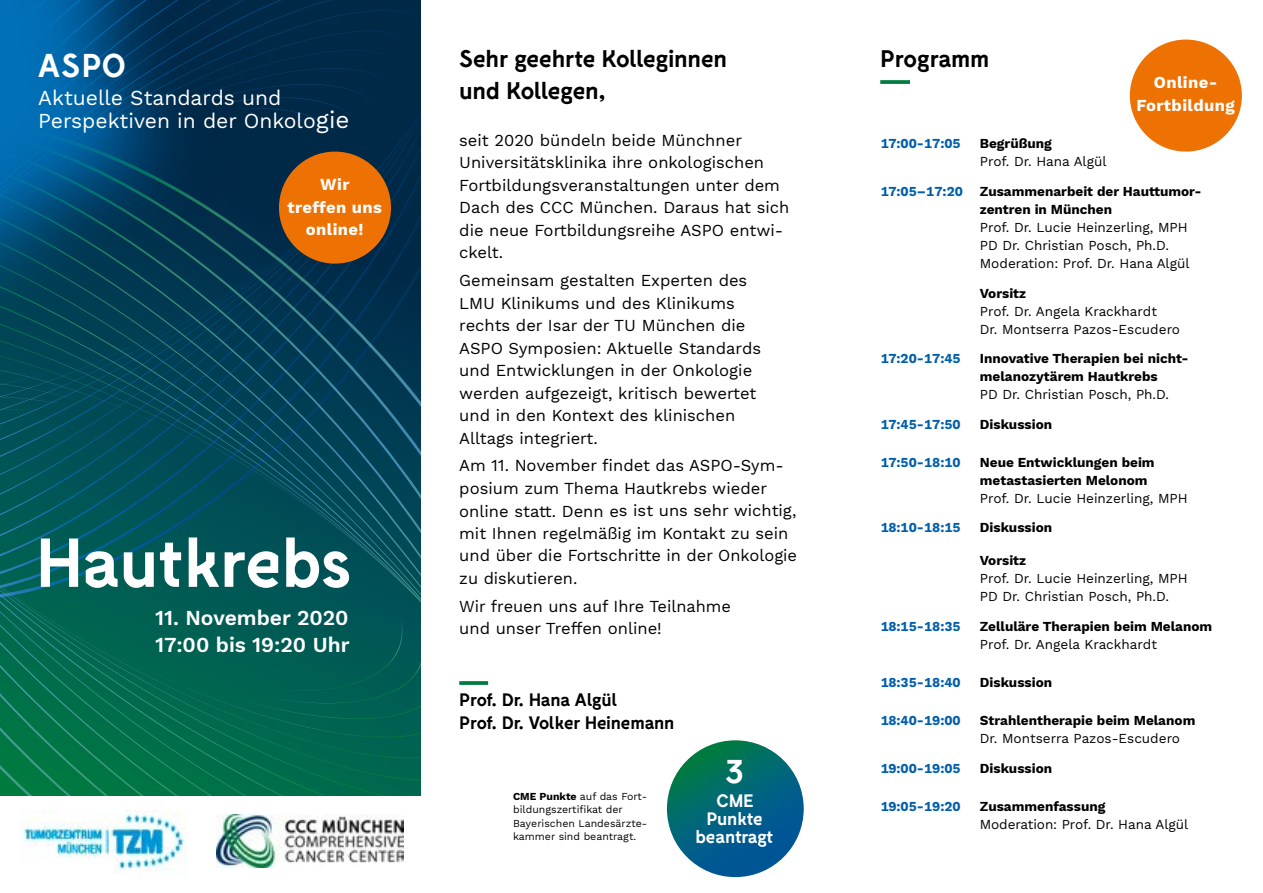
<style>
.page{position:relative;width:1263px;height:893px;background:#fff}
.page>*{position:absolute;margin:0;border:0;box-sizing:border-box;transform-origin:0 0}
.t1{font:700 69px "Fabrik";letter-spacing:-.005em;color:#fff}
.t2{font:700 34.65px "Fabrik";color:#fff}
.t3{font:700 33px "Fabrik";color:#fff}
.t4{font:700 24px/31.5px "Fabrik";letter-spacing:-.01em;color:#000}
.t5{font:21px/22.5px "Work Sans";color:#fff}
.t6{font:600 21px/27px "Work Sans";color:#fff}
.t7{font:700 18px/22.5px "Fabrik";letter-spacing:-.005em;color:#000}
.t8{font:700 18px/18px "Fabrik";color:#fff;text-align:center}
.t9{font:16.5px/22.5px "Work Sans";color:#000}
.t10{font:700 16.5px/22.5px "Work Sans";letter-spacing:.025em;color:#fff;text-align:center}
.t11{font:16.2px/22.5px "Work Sans";color:#000}
.t12{font:13.5px/18px "Work Sans";color:#000}
.t13{font:700 13.5px/18px "Work Sans";color:#000}
.t14{font:700 13.5px "Work Sans";color:#005faa}
.t15{font:10.5px/13.5px "Work Sans";color:#000}
.s1{font-size:24px}
.s2{font-size:16.5px}
.s3{font-weight:700}
.s4{font-weight:400}
.s5{color:#005faa}
</style>
<div class="page">
<div style="left:229px;top:0;width:192px;height:121px;background:#002847"></div>
<svg style="left:0;top:121px;width:421px;height:675px;background:#025354"></svg>
<img style="left:0;top:0;width:229px;height:342px">
<img style="left:216px;top:814px;width:187px;height:54px">
<img style="left:21px;top:810px;width:166px;height:63px">
<svg style="left:880px;top:80px;width:30px;height:4px"></svg>
<svg style="left:459px;top:681px;width:29px;height:4px"></svg>
<div style="left:279px;top:152px;width:112px;height:112px;background:#ee7203;border-radius:50%"></div>
<div style="left:1130px;top:40px;width:112px;height:112px;background:#ee7203;border-radius:50%"></div>
<svg style="left:667px;top:740px;width:137px;height:137px;background:#01657a"></svg>
<h3 class="t3" style="left:38px;top:47px;width:89px">ASPO</h3>
<p class="t5" style="left:38px;top:88px;width:313px">Aktuelle Standards und<br>Perspektiven in der Onkolo<span class="s1">gie</span></p>
<p class="t10" style="left:287px;top:174px;width:96px">Wir<br>treffen uns online!</p>
<h1 class="t1" style="left:35px;top:524px;width:318px">Hautkrebs</h1>
<p class="t6" style="left:155px;top:606px;width:196px">11. November 2020<br>17:00 bis 19:20 Uhr</p>
<h3 class="t4" style="left:459px;top:43px;width:269px">Sehr geehrte Kolleginnen und Kollegen,</h3>
<p class="t9" style="left:459px;top:130px;width:332px">seit 2020 bündeln beide Münchner Universitätsklinika ihre onkologischen Fortbildungsveranstaltungen unter dem Dach des CCC München. Daraus hat sich die neue Fortbildungsreihe ASPO entwi&shy;ckelt.</p>
<p class="t9" style="left:459px;top:270px;width:303px">Gemeinsam gestalten Experten des LMU Klinikums und des Klinikums rechts der Isar der TU München die ASPO Symposien: Aktuelle Standards und Entwicklungen in der Onkologie werden aufgezeigt, kritisch bewertet und in den Kontext des klinischen Alltags integriert.</p>
<p class="t9" style="left:459px;top:455px;width:326px">Am 11. November findet das ASPO-Sym&shy;posium zum Thema Hautkrebs wieder</p>
<p class="t11" style="left:459px;top:500px;width:339px"><span class="s2">online statt. Denn e</span>s ist uns sehr wichtig, mit Ihnen regelmäßig <span class="s2">im Kontakt zu sein</span></p>
<p class="t9" style="left:459px;top:545px;width:339px">und über die Fortschritte in der Onkologie zu diskutieren.</p>
<p class="t9" style="left:459px;top:596px;width:273px">Wir freuen uns auf Ihre Teilnahme und unser Treffen online!</p>
<p class="t7" style="left:459px;top:689px;width:217px">Prof. Dr. Hana Algül<br>Prof. Dr. Volker Heinemann</p>
<p class="t15" style="left:513px;top:790px;width:136px"><span class="s3">CME Punkte</span> auf das Fort&shy;bildungszertifikat der<br>Bayerischen Landesärzte&shy;kammer sind beantragt.</p>
<h2 class="t2" style="left:725px;top:748px;width:19px">3</h2>
<p class="t8" style="left:695px;top:792px;width:79px">CME<br>Punkte beantragt</p>
<h3 class="t4" style="left:880px;top:43px;width:110px">Programm</h3>
<p class="t10" style="left:1136px;top:72px;width:100px">Online-<br>Fortbildung</p>
<p class="t14" style="left:880px;top:136px;width:82px">17:00-17:05</p>
<p class="t13" style="left:980px;top:135px;width:74px">Begrüßung</p>
<p class="t13" style="left:880px;top:148px;width:323px;line-height:29.5px;text-align:center"><span class="s4">Prof. Dr. Hana Algül<br></span><span class="s5">17:05–17:20</span> Zusammenarbeit der Hauttumor-</p>
<p class="t13" style="left:980px;top:201px;width:134px">zentren in München</p>
<p class="t12" style="left:980px;top:219px;width:211px">Prof. Dr. Lucie Heinzerling, MPH<br>PD Dr. Christian Posch, Ph.D.<br>Moderation: Prof. Dr. Hana Algül</p>
<p class="t13" style="left:980px;top:285px;width:48px">Vorsitz</p>
<p class="t12" style="left:980px;top:302px;width:202px">Prof. Dr. Angela Krackhardt<br>Dr. Montserra Pazos-Escudero</p>
<p class="t14" style="left:880px;top:351px;width:82px">17:20-17:45</p>
<p class="t13" style="left:980px;top:350px;width:210px">Innovative Therapien bei nicht&shy;melanozytärem Hautkrebs</p>
<p class="t12" style="left:980px;top:386px;width:191px">PD Dr. Christian Posch, Ph.D.</p>
<p class="t14" style="left:880px;top:416px;width:82px">17:45-17:50</p>
<p class="t13" style="left:980px;top:416px;width:74px">Diskussion</p>
<p class="t14" style="left:880px;top:454px;width:82px">17:50-18:10</p>
<p class="t13" style="left:980px;top:454px;width:176px">Neue Entwicklungen beim metastasierten Melonom</p>
<p class="t12" style="left:980px;top:490px;width:209px">Prof. Dr. Lucie Heinzerling, MPH</p>
<p class="t14" style="left:880px;top:520px;width:82px">18:10-18:15</p>
<p class="t13" style="left:980px;top:520px;width:74px">Diskussion</p>
<p class="t13" style="left:980px;top:553px;width:48px">Vorsitz</p>
<p class="t12" style="left:980px;top:570px;width:209px">Prof. Dr. Lucie Heinzerling, MPH<br>PD Dr. Christian Posch, Ph.D.</p>
<p class="t14" style="left:880px;top:619px;width:82px">18:15-18:35</p>
<p class="t13" style="left:980px;top:618px;width:234px">Zelluläre Therapien beim Melanom</p>
<p class="t12" style="left:980px;top:636px;width:179px">Prof. Dr. Angela Krackhardt</p>
<p class="t14" style="left:880px;top:675px;width:82px">18:35-18:40</p>
<p class="t13" style="left:980px;top:674px;width:74px">Diskussion</p>
<p class="t14" style="left:880px;top:713px;width:82px">18:40-19:00</p>
<p class="t13" style="left:980px;top:713px;width:217px">Strahlentherapie beim Melanom</p>
<p class="t12" style="left:980px;top:730px;width:202px">Dr. Montserra Pazos-Escudero</p>
<p class="t14" style="left:880px;top:761px;width:82px">19:00-19:05</p>
<p class="t13" style="left:980px;top:760px;width:74px">Diskussion</p>
<p class="t14" style="left:880px;top:799px;width:82px">19:05-19:20</p>
<p class="t13" style="left:980px;top:798px;width:127px">Zusammenfassung</p>
<p class="t12" style="left:980px;top:816px;width:210px">Moderation: Prof. Dr. Hana Algül</p>
</div>
